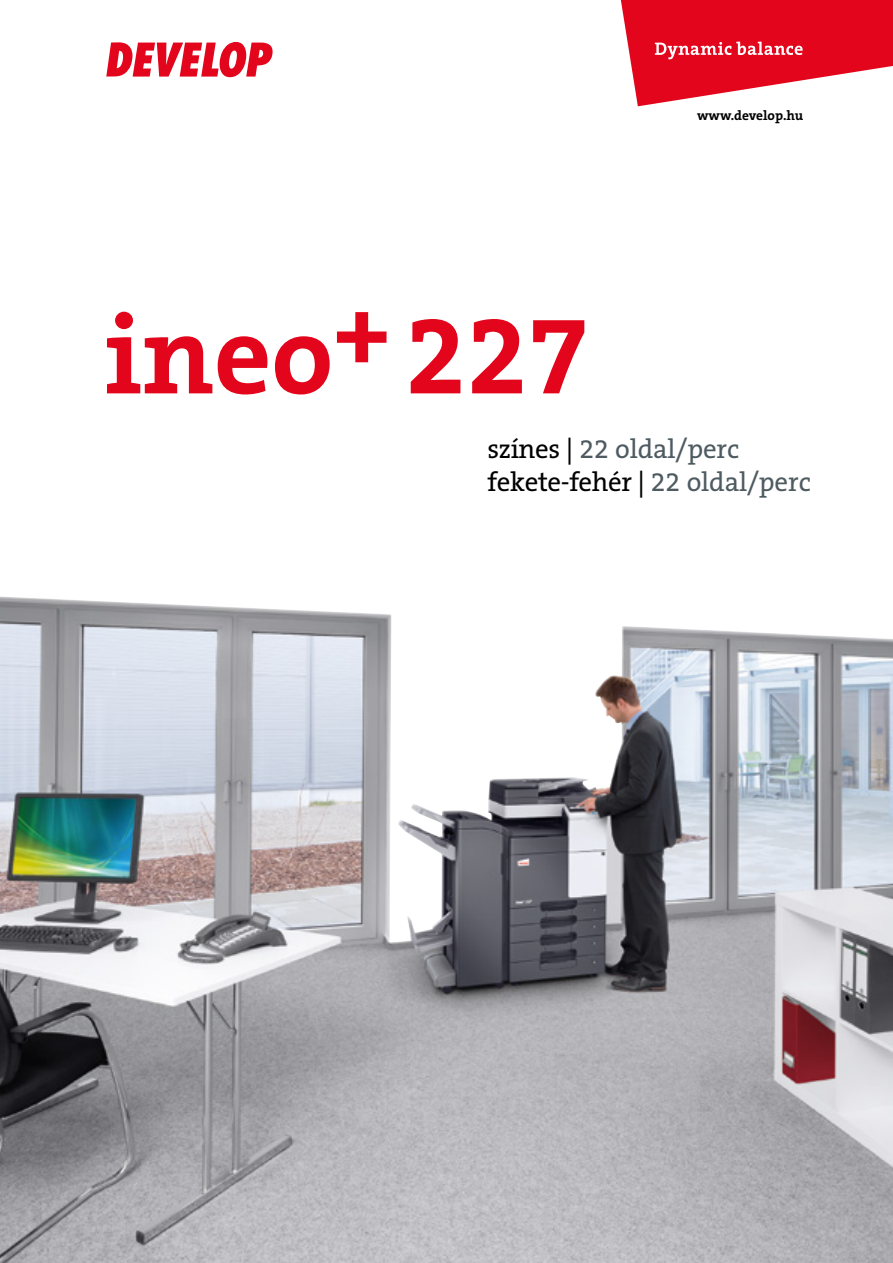
<style>
.page{position:relative;width:893px;height:1263px;background:#fff}
.page>*{position:absolute;margin:0;border:0;box-sizing:border-box;transform-origin:0 0}
.t1{font:700 112.5px "The Serif CE";letter-spacing:-.005em;color:#e3051b}
.t2{font:27px/32.4px "The Serif CE";letter-spacing:-.005em;color:#4e5b61}
.t3{font:700 13.5px "The Serif CE";color:#000}
.s1{color:#000}
</style>
<div class="page">
<img style="left:0;top:626px;width:893px;height:637px">
<svg style="left:621px;top:0;width:272px;height:106px"></svg>
<svg style="left:106px;top:42px;width:167px;height:35px"></svg>
<h1 class="t1" style="left:104px;top:292px;width:487px">ineo<sup>+</sup>227</h1>
<p class="t3" style="left:697px;top:108px;width:108px">www.develop.hu</p>
<p class="t2" style="left:488px;top:433px;width:325px"><span class="s1">színes |</span> 22 oldal/perc <span class="s1">fekete-fehér |</span> 22 oldal/perc</p>
</div>
